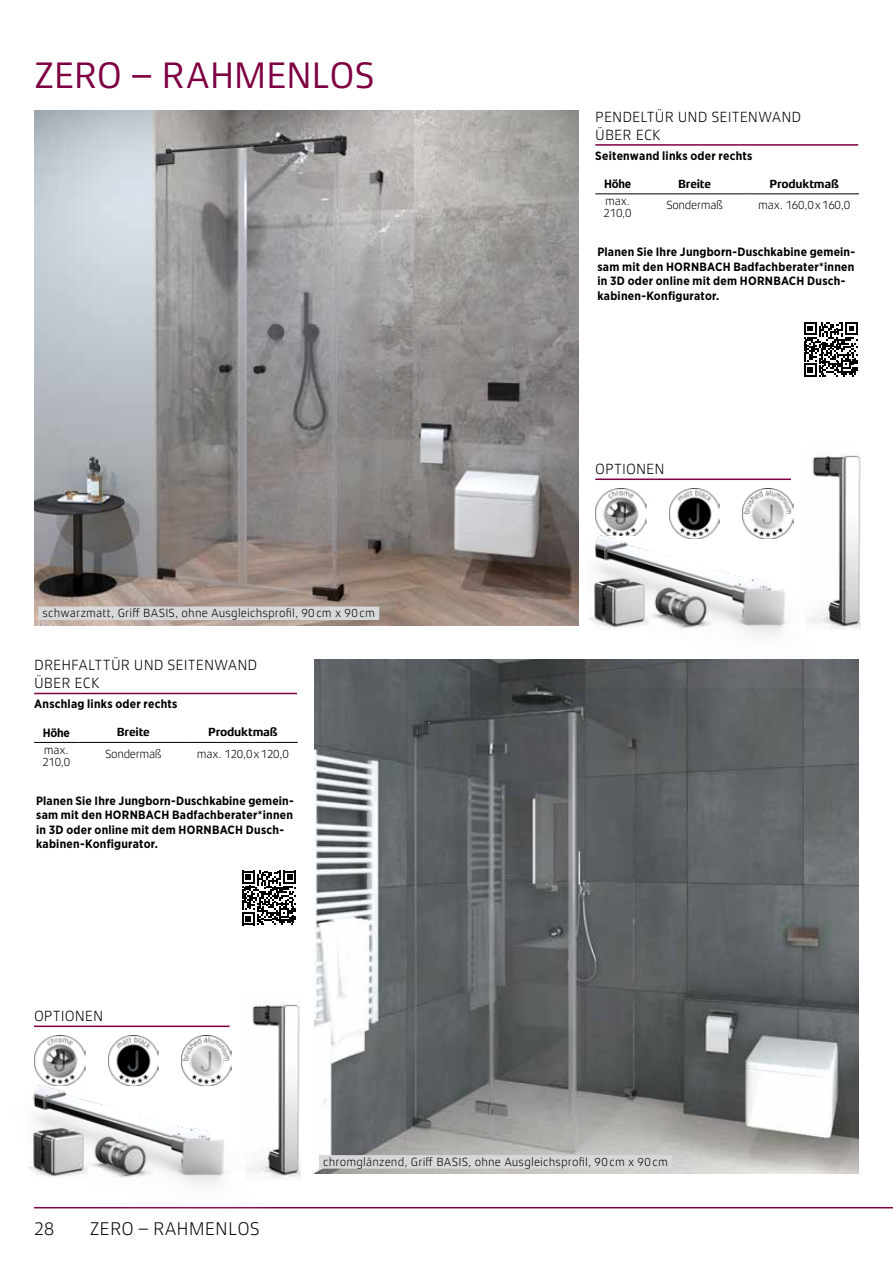
<style>
.page{position:relative;width:893px;height:1263px;background:#fff}
.page>*{position:absolute;margin:0;border:0;box-sizing:border-box;transform-origin:0 0}
.t1{font:37.5px "Xenois Sans Pro";letter-spacing:-.015em;color:#7e0041}
.t2{font:300 18.75px "Xenois Sans Pro";color:#000}
.t3{font:300 15px/18px "Xenois Sans Pro";color:#000}
.t4{font:700 12px/14.4px "Gotham Narrow";letter-spacing:.02em;color:#000}
.t5{font:300 12px/12px "Xenois Sans Pro";letter-spacing:.005em;color:#000}
.t6{font:700 12px "Xenois Sans Pro";letter-spacing:-.02em;color:#000}
.t7{font:300 12px "Xenois Sans Pro";letter-spacing:-.02em;color:#000}
.t8{font:300 12px "Xenois Sans Pro";letter-spacing:-.03em;color:#000}
</style>
<div class="page">
<hr style="left:34px;top:1207px;width:859px;height:1px;background:#7e0041">
<img style="left:34px;top:111px;width:544px;height:514px">
<hr style="left:595px;top:144px;width:263px;height:2px;background:#7e0041">
<hr style="left:34px;top:693px;width:263px;height:1px;background:#7e0041">
<img style="left:315px;top:659px;width:544px;height:515px">
<hr style="left:595px;top:193px;width:45px;height:1px;background:#000">
<hr style="left:640px;top:193px;width:109px;height:1px;background:#000">
<hr style="left:749px;top:193px;width:110px;height:1px;background:#000">
<hr style="left:34px;top:742px;width:45px;height:1px;background:#000">
<hr style="left:79px;top:742px;width:109px;height:1px;background:#000">
<hr style="left:188px;top:742px;width:110px;height:1px;background:#000">
<div style="left:319px;top:1155px;width:353px;height:13px;background:#d6d8d9"></div>
<div style="left:38px;top:606px;width:341px;height:14px;background:#d6d8d9"></div>
<img style="left:28px;top:1025px;width:242px;height:184px">
<img style="left:246px;top:1002px;width:54px;height:177px">
<img style="left:35px;top:1035px;width:50px;height:51px">
<img style="left:108px;top:1035px;width:51px;height:51px">
<img style="left:182px;top:1035px;width:50px;height:51px">
<img style="left:548px;top:405px;width:283px;height:283px">
<img style="left:806px;top:445px;width:55px;height:185px">
<svg style="left:804px;top:322px;width:54px;height:55px"></svg>
<svg style="left:242px;top:871px;width:54px;height:54px"></svg>
<h1 class="t1" style="left:34px;top:54px;width:342px">ZERO – RAHMENLOS</h1>
<p class="t5" style="left:43px;top:607px;width:334px">schwarzmatt, Griff BASIS, ohne Ausgleichsprofil, 90 cm x 90 cm</p>
<p class="t3" style="left:34px;top:656px;width:225px">DREHFALTTÜR UND SEITENWAND<br>ÜBER ECK</p>
<p class="t4" style="left:34px;top:697px;width:145px">Anschlag links oder rechts</p>
<p class="t4" style="left:43px;top:725px;width:29px">Höhe</p>
<p class="t6" style="left:117px;top:725px;width:35px">Breite</p>
<p class="t6" style="left:208px;top:725px;width:71px">Produktmaß</p>
<p class="t5" style="left:42px;top:743px;width:29px">max.<br>210,0</p>
<p class="t8" style="left:105px;top:747px;width:58px">Sondermaß</p>
<p class="t7" style="left:197px;top:747px;width:93px">max. 120,0 x 120,0</p>
<p class="t4" style="left:36px;top:793px;width:258px">Planen Sie Ihre Jungborn-Duschkabine gemein&shy;sam mit den HORNBACH Badfachberater*innen in 3D oder online mit dem HORNBACH Dusch&shy;kabinen-Konfigurator.</p>
<p class="t3" style="left:34px;top:1007px;width:71px">OPTIONEN</p>
<p class="t3" style="left:595px;top:108px;width:207px">PENDELTÜR UND SEITENWAND<br>ÜBER ECK</p>
<p class="t4" style="left:595px;top:148px;width:159px">Seitenwand links oder rechts</p>
<p class="t4" style="left:604px;top:176px;width:29px">Höhe</p>
<p class="t6" style="left:678px;top:177px;width:35px">Breite</p>
<p class="t6" style="left:769px;top:177px;width:71px">Produktmaß</p>
<p class="t5" style="left:604px;top:195px;width:29px">max.<br>210,0</p>
<p class="t8" style="left:666px;top:198px;width:58px">Sondermaß</p>
<p class="t7" style="left:758px;top:198px;width:93px">max. 160,0 x 160,0</p>
<p class="t4" style="left:597px;top:245px;width:258px">Planen Sie Ihre Jungborn-Duschkabine gemein&shy;sam mit den HORNBACH Badfachberater*innen in 3D oder online mit dem HORNBACH Dusch&shy;kabinen-Konfigurator.</p>
<p class="t3" style="left:595px;top:460px;width:71px">OPTIONEN</p>
<h2 class="t2" style="left:34px;top:1218px;width:22px">28</h2>
<h2 class="t2" style="left:90px;top:1218px;width:172px">ZERO – RAHMENLOS</h2>
<p class="t5" style="left:323px;top:1156px;width:346px">chromglänzend, Griff BASIS, ohne Ausgleichsprofil, 90 cm x 90 cm</p>
</div>
